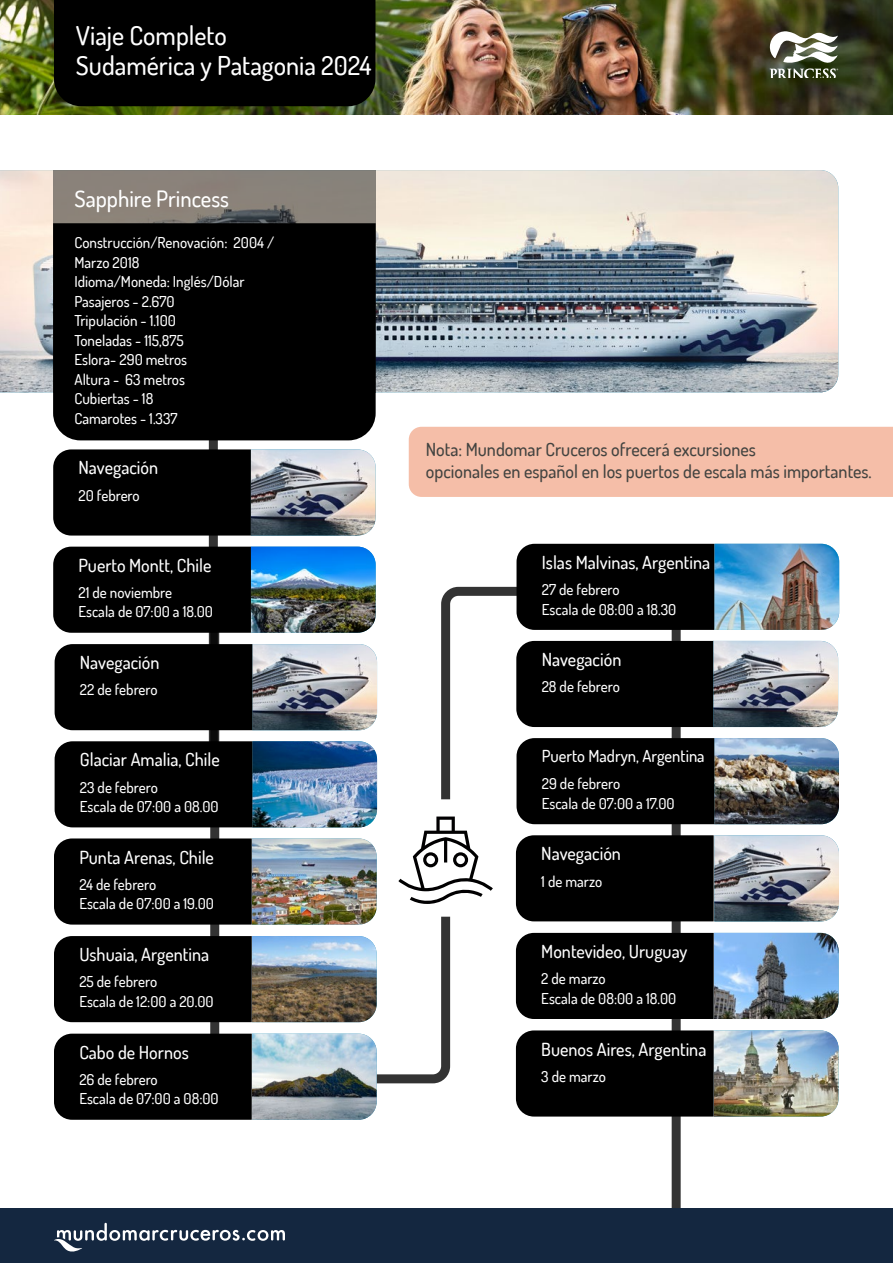
<style>
.page{position:relative;width:893px;height:1263px;background:#fff}
.page>*{position:absolute;margin:0;border:0;box-sizing:border-box;transform-origin:0 0}
.t1{font:500 25.95px/30px "Dosis";color:#fff}
.t2{font:500 22.5px "Dosis";color:#fff}
.t3{font:500 18px "Dosis";color:#fff}
.t4{font:500 18px/21.6px "Dosis";color:#424340}
.t5{font:500 16.5px "Dosis";color:#fff}
.t6{font:500 15px/19.5px "Dosis";color:#fff}
</style>
<div class="page">
<svg style="left:209px;top:440px;width:9px;height:301px"></svg>
<svg style="left:352px;top:586px;width:190px;height:499px"></svg>
<div style="left:672px;top:590px;width:9px;height:673px;background:#333"></div>
<svg style="left:210px;top:633px;width:9px;height:401px"></svg>
<svg style="left:55px;top:644px;width:322px;height:86px;background:#3c3d3f"></svg>
<div style="left:0;top:1209px;width:893px;height:54px;background:#142740"></div>
<img style="left:55px;top:741px;width:322px;height:86px">
<img style="left:54px;top:838px;width:323px;height:86px">
<svg style="left:54px;top:936px;width:323px;height:86px;background:#333535"></svg>
<svg style="left:54px;top:1034px;width:323px;height:86px;background:#3c4246"></svg>
<img style="left:516px;top:738px;width:323px;height:86px">
<svg style="left:516px;top:933px;width:323px;height:86px;background:#2d3a47"></svg>
<img style="left:516px;top:1030px;width:323px;height:86px">
<svg style="left:398px;top:799px;width:95px;height:118px"></svg>
<img style="left:0;top:0;width:706px;height:115px">
<svg style="left:706px;top:0;width:187px;height:115px;background:#3d3a1c"></svg>
<div style="left:54px;top:0;width:321px;height:106px;background:#000"></div>
<svg style="left:770px;top:30px;width:68px;height:48px"></svg>
<div style="left:516px;top:641px;width:197px;height:86px;background:#000"></div>
<img style="left:713px;top:641px;width:125px;height:86px">
<div style="left:516px;top:835px;width:198px;height:86px;background:#000"></div>
<img style="left:714px;top:835px;width:125px;height:86px">
<img style="left:0;top:170px;width:838px;height:222px">
<svg style="left:53px;top:170px;width:323px;height:53px;background:#857e77"></svg>
<div style="left:53px;top:223px;width:323px;height:217px;background:#000"></div>
<img style="left:53px;top:547px;width:323px;height:86px">
<div style="left:409px;top:427px;width:484px;height:70px;background:#f5bea8"></div>
<div style="left:53px;top:449px;width:198px;height:86px;background:#000"></div>
<img style="left:251px;top:449px;width:125px;height:86px">
<img style="left:516px;top:544px;width:323px;height:86px">
<svg style="left:54px;top:1223px;width:231px;height:29px"></svg>
<h1 class="t1" style="left:76px;top:20px;width:297px">Viaje Completo<br>Sudamérica y Patagonia 2024</h1>
<h2 class="t2" style="left:74px;top:184px;width:156px">Sapphire Princess</h2>
<p class="t6" style="left:74px;top:233px;width:201px">Construcción/Renovación: 2004 /<br>Marzo 2018<br>Idioma/Moneda: Inglés/Dólar<br>Pasajeros - 2.670<br>Tripulación - 1.100<br>Toneladas - 115,875<br>Eslora- 290 metros<br>Altura - 63 metros<br>Cubiertas - 18<br>Camarotes - 1.337</p>
<p class="t3" style="left:78px;top:456px;width:81px">Navegación</p>
<p class="t4" style="left:426px;top:439px;width:447px">Nota: Mundomar Cruceros ofrecerá excursiones<br>opcionales en español en los puertos de escala más importantes.</p>
<p class="t6" style="left:78px;top:485px;width:63px">20 febrero</p>
<p class="t3" style="left:78px;top:553px;width:134px">Puerto Montt, Chile</p>
<p class="t3" style="left:542px;top:550px;width:170px">Islas Malvinas, Argentina</p>
<p class="t6" style="left:78px;top:582px;width:136px">21 de noviembre<br>Escala de 07:00 a 18.00</p>
<p class="t6" style="left:542px;top:579px;width:136px">27 de febrero<br>Escala de 08:00 a 18.30</p>
<p class="t3" style="left:80px;top:651px;width:81px">Navegación</p>
<p class="t3" style="left:542px;top:648px;width:81px">Navegación</p>
<p class="t6" style="left:80px;top:680px;width:79px">22 de febrero</p>
<p class="t6" style="left:542px;top:676px;width:80px">28 de febrero</p>
<p class="t3" style="left:80px;top:748px;width:141px">Glaciar Amalia, Chile</p>
<p class="t5" style="left:542px;top:745px;width:164px">Puerto Madryn, Argentina</p>
<p class="t6" style="left:80px;top:777px;width:140px">23 de febrero<br>Escala de 07:00 a 08.00</p>
<p class="t6" style="left:542px;top:774px;width:134px">29 de febrero<br>Escala de 07:00 a 17.00</p>
<p class="t3" style="left:79px;top:845px;width:136px">Punta Arenas, Chile</p>
<p class="t3" style="left:541px;top:842px;width:81px">Navegación</p>
<p class="t6" style="left:79px;top:874px;width:136px">24 de febrero<br>Escala de 07:00 a 19.00</p>
<p class="t6" style="left:541px;top:871px;width:62px">1 de marzo</p>
<p class="t3" style="left:79px;top:943px;width:131px">Ushuaia, Argentina</p>
<p class="t3" style="left:541px;top:939px;width:148px">Montevideo, Uruguay</p>
<p class="t6" style="left:79px;top:972px;width:136px">25 de febrero<br>Escala de 12:00 a 20.00</p>
<p class="t6" style="left:541px;top:968px;width:137px">2 de marzo<br>Escala de 08:00 a 18.00</p>
<p class="t3" style="left:79px;top:1040px;width:111px">Cabo de Hornos</p>
<p class="t3" style="left:541px;top:1037px;width:167px">Buenos Aires, Argentina</p>
<p class="t6" style="left:79px;top:1069px;width:141px">26 de febrero<br>Escala de 07:00 a 08:00</p>
<p class="t6" style="left:541px;top:1066px;width:66px">3 de marzo</p>
</div>
